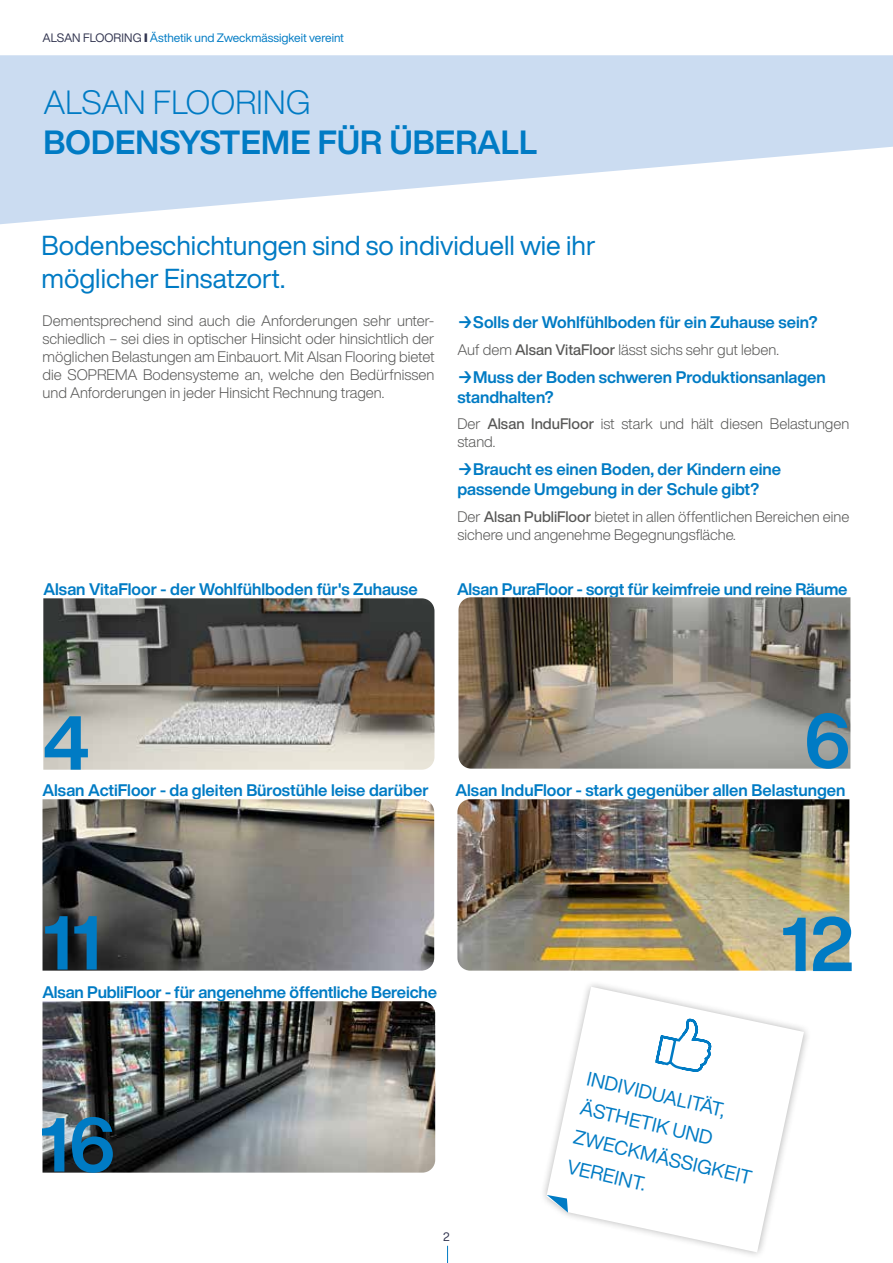
<style>
.page{position:relative;width:893px;height:1263px;background:#fff}
.page>*{position:absolute;margin:0;border:0;box-sizing:border-box;transform-origin:0 0}
.t1{font:700 75px "Helvetica Now Display";color:#007bc4}
.t2{font:700 33px "Helvetica Now Display";letter-spacing:.01em;color:#007bc4}
.t3{font:300 33px "Helvetica Now Display";letter-spacing:.01em;color:#007bc4}
.t4{font:27px/32.4px "Helvetica Now Display";color:#007bc4}
.t5{font:19.5px/30px "Helvetica Now Display";color:#007bc4}
.t6{font:700 16.5px/19.8px "Helvetica Now Display";color:#007bc4}
.t7{font:300 15px/18px "Helvetica Now Display";color:#575756}
.t8{font:12px "Helvetica Now Display";color:#007bc4}
.t9{font:12px "Helvetica Now Display";color:#333651}
.s1{color:#333651}
.s2{font-weight:900;color:#333651}
.s3{font-weight:500}
</style>
<div class="page">
<svg style="left:447px;top:1246px;width:1px;height:17px"></svg>
<img style="left:43px;top:598px;width:391px;height:172px">
<img style="left:43px;top:799px;width:391px;height:172px">
<img style="left:457px;top:799px;width:392px;height:172px">
<img style="left:458px;top:597px;width:392px;height:172px">
<img style="left:43px;top:1001px;width:392px;height:171px">
<svg style="left:546px;top:987px;width:258px;height:265px"></svg>
<svg style="left:547px;top:1195px;width:21px;height:17px"></svg>
<svg style="left:654px;top:1016px;width:59px;height:70px"></svg>
<svg style="left:0;top:55px;width:893px;height:169px;fill:#cbdcf1"></svg>
<p class="t8" style="left:43px;top:30px;width:303px"><span class="s1">ALSAN FLOORING</span> <span class="s2">I</span> Ästhetik und Zweckmässigkeit vereint</p>
<h2 class="t3" style="left:43px;top:80px;width:268px">ALSAN FLOORING</h2>
<h2 class="t2" style="left:43px;top:119px;width:495px">BODENSYSTEME FÜR ÜBERALL</h2>
<h3 class="t4" style="left:41px;top:229px;width:556px">Bodenbeschichtungen sind so individuell wie ihr möglicher Einsatzort.</h3>
<p class="t7" style="left:43px;top:311px;width:393px;text-align:justify">Dementsprechend sind auch die Anforderungen sehr unter&shy;schiedlich – sei dies in optischer Hinsicht oder hinsichtlich der möglichen Belastungen am Einbauort. Mit Alsan Flooring bietet die SOPREMA Bodensysteme an, welche den Bedürfnissen und Anforderungen in jeder Hinsicht Rechnung tragen.</p>
<p class="t6" style="left:457px;top:312px;width:362px">→Solls der Wohlfühlboden für ein Zuhause sein?</p>
<p class="t7" style="left:457px;top:340px;width:323px">Auf dem <span class="s3">Alsan VitaFloor</span> lässt sichs sehr gut leben.</p>
<p class="t6" style="left:457px;top:367px;width:370px">→Muss der Boden schweren Produktionsanlagen standhalten?</p>
<p class="t7" style="left:457px;top:415px;width:393px">Der <span class="s3">Alsan InduFloor</span> ist stark und hält diesen Belastungen stand.</p>
<p class="t6" style="left:457px;top:460px;width:325px">→Braucht es einen Boden, der Kindern eine passende Umgebung in der Schule gibt?</p>
<p class="t7" style="left:457px;top:507px;width:393px">Der <span class="s3">Alsan PubliFloor</span> bietet in allen öffentlichen Bereichen eine sichere und angenehme Begegnungsfläche.</p>
<p class="t6" style="left:44px;top:579px;width:376px">Alsan VitaFloor - der Wohlfühlboden für's Zuhause</p>
<p class="t6" style="left:457px;top:579px;width:392px">Alsan PuraFloor - sorgt für keimfreie und reine Räume</p>
<h1 class="t1" style="left:43px;top:692px;width:49px">4</h1>
<h1 class="t1" style="left:804px;top:690px;width:48px">6</h1>
<p class="t6" style="left:43px;top:780px;width:388px">Alsan ActiFloor - da gleiten Bürostühle leise darüber</p>
<p class="t6" style="left:455px;top:780px;width:392px">Alsan InduFloor - stark gegenüber allen Belastungen</p>
<h1 class="t1" style="left:43px;top:892px;width:60px">11</h1>
<h1 class="t1" style="left:781px;top:893px;width:75px">12</h1>
<p class="t6" style="left:43px;top:982px;width:396px">Alsan PubliFloor - für angenehme öffentliche Bereiche</p>
<h1 class="t1" style="left:39px;top:1094px;width:78px">16</h1>
<p class="t9" style="left:443px;top:1229px;width:8px">2</p>
<h3 class="t5" style="left:591px;top:1063px;width:184px;rotate:13deg">INDIVIDUALITÄT,<br>ÄSTHETIK UND<br>ZWECKMÄSSIGKEIT<br>VEREINT.</h3>
</div>
